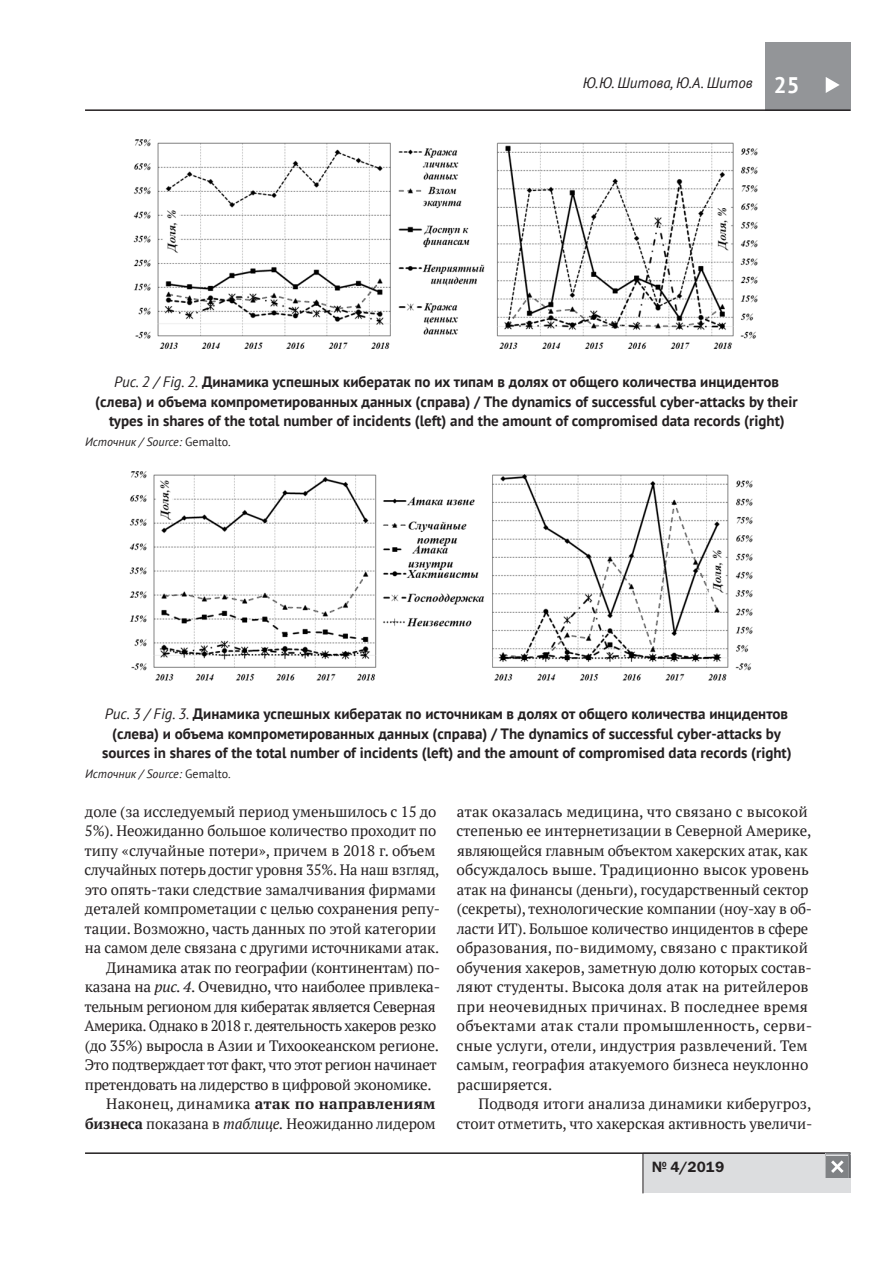
<style>
.page{position:relative;width:893px;height:1263px;background:#fff}
.page>*{position:absolute;margin:0;border:0;box-sizing:border-box;transform-origin:0 0}
.t1{font:700 22.5px "PT Sans";color:#fff}
.t2{font:15px/19.5px "PT Serif";letter-spacing:-.005em;color:#231f20}
.t3{font:700 15px/19.5px "PT Sans";color:#231f20;text-align:center}
.t4{font:15px "PT Serif";letter-spacing:-.03em;color:#231f20}
.t5{font:15px "PT Serif";letter-spacing:-.025em;color:#231f20}
.t6{font:700 15px "PT Serif";letter-spacing:.01em;color:#231f20}
.t7{font:italic 15px "PT Sans";color:#231f20}
.t8{font:15px "Franklin Gothic Demi C";color:#231f20}
.t9{font:italic 12px "PT Sans";color:#231f20}
.s1{font-weight:400;font-style:italic}
.s2{font-style:normal}
.s3{font-style:italic}
.s4{font-weight:400}
.s5{font-weight:700}
</style>
<div class="page">
<div style="left:765px;top:43px;width:85px;height:68px;background:#939598"></div>
<hr style="left:85px;top:109px;width:765px;height:2px;background:#231f20">
<div style="left:643px;top:1152px;width:207px;height:41px;background:#dcdddf"></div>
<hr style="left:643px;top:1153px;width:1px;height:40px;background:#231f20">
<hr style="left:85px;top:1152px;width:765px;height:2px;background:#231f20">
<svg style="left:826px;top:77px;width:14px;height:16px"></svg>
<svg style="left:825px;top:1153px;width:25px;height:25px"></svg>
<img style="left:133px;top:139px;width:625px;height:210px">
<img style="left:129px;top:471px;width:624px;height:210px">
<p class="t7" style="left:583px;top:74px;width:171px">Ю.Ю. Шитова, Ю.А. Шитов</p>
<h1 class="t1" style="left:774px;top:70px;width:27px">25</h1>
<p class="t3" style="left:95px;top:372px;width:704px"><span class="s1">Рис. 2 / Fig. 2.</span> Динамика успешных кибератак по их типам в долях от общего количества инцидентов (слева) и объема компрометированных данных (справа) / The dynamics of successful cyber-attacks by their types in shares of the total number of incidents (left) and the amount of compromised data records (right)</p>
<p class="t9" style="left:85px;top:434px;width:147px">Источник / Source: <span class="s2">Gemalto.</span></p>
<p class="t3" style="left:102px;top:704px;width:691px"><span class="s1">Рис. 3 / Fig. 3.</span> Динамика успешных кибератак по источникам в долях от общего количества инцидентов (слева) и объема компрометированных данных (справа) / The dynamics of successful cyber-attacks by sources in shares of the total number of incidents (left) and the amount of compromised data records (right)</p>
<p class="t9" style="left:85px;top:766px;width:147px">Источник / Source: <span class="s2">Gemalto.</span></p>
<p class="t2" style="left:85px;top:801px;width:353px">доле (за исследуемый период уменьшилось с 15 до</p>
<p class="t2" style="left:85px;top:821px;width:353px">5%). Неожиданно большое количество проходит по</p>
<p class="t2" style="left:85px;top:840px;width:353px">типу «случайные потери», причем в 2018 г. объем</p>
<p class="t2" style="left:85px;top:860px;width:356px">случайных потерь достиг уровня 35%. На наш взгляд,</p>
<p class="t2" style="left:85px;top:879px;width:353px">это опять-таки следствие замалчивания фирмами</p>
<p class="t2" style="left:85px;top:899px;width:357px">деталей компрометации с целью сохранения репу-</p>
<p class="t2" style="left:85px;top:918px;width:353px">тации. Возможно, часть данных по этой категории</p>
<p class="t2" style="left:85px;top:938px;width:356px">на самом деле связана с другими источниками атак.</p>
<p class="t2" style="left:106px;top:957px;width:336px">Динамика атак по географии (континентам) по-</p>
<p class="t2" style="left:85px;top:977px;width:357px">казана на <span class="s3">рис. 4</span>. Очевидно, что наиболее привлека-</p>
<p class="t5" style="left:85px;top:996px;width:353px">тельным регионом для кибератак является Северная</p>
<p class="t4" style="left:84px;top:1016px;width:354px">Америка. Однако в 2018 г. деятельность хакеров резко</p>
<p class="t2" style="left:85px;top:1035px;width:356px">(до 35%) выросла в Азии и Тихоокеанском регионе.</p>
<p class="t4" style="left:85px;top:1055px;width:353px">Это подтверждает тот факт, что этот регион начинает</p>
<p class="t5" style="left:85px;top:1074px;width:348px">претендовать на лидерство в цифровой экономике.</p>
<p class="t6" style="left:106px;top:1094px;width:331px"><span class="s4">Наконец, динамика</span> атак по направлениям</p>
<p class="t2" style="left:85px;top:1113px;width:352px"><span class="s5">бизнеса</span> показана в <span class="s3">таблице.</span> Неожиданно лидером</p>
<p class="t2" style="left:457px;top:801px;width:357px">атак оказалась медицина, что связано с высокой степенью ее интернетизации в Северной Америке, являющейся главным объектом хакерских атак, как обсуждалось выше. Традиционно высок уровень атак на финансы (деньги), государственный сектор (секреты), технологические компании (ноу-хау в об&shy;ласти ИТ). Большое количество инцидентов в сфере образования, по-видимому, связано с практикой обучения хакеров, заметную долю которых состав&shy;ляют студенты. Высока доля атак на ритейлеров при неочевидных причинах. В последнее время объектами атак стали промышленность, серви&shy;сные услуги, отели, индустрия развлечений. Тем самым, география атакуемого бизнеса неуклонно расширяется.</p>
<p class="t2" style="left:457px;top:1094px;width:357px;text-align:right">Подводя итоги анализа динамики киберугроз, стоит отметить, что хакерская активность увеличи-</p>
<p class="t8" style="left:652px;top:1158px;width:74px">№ 4/2019</p>
</div>
